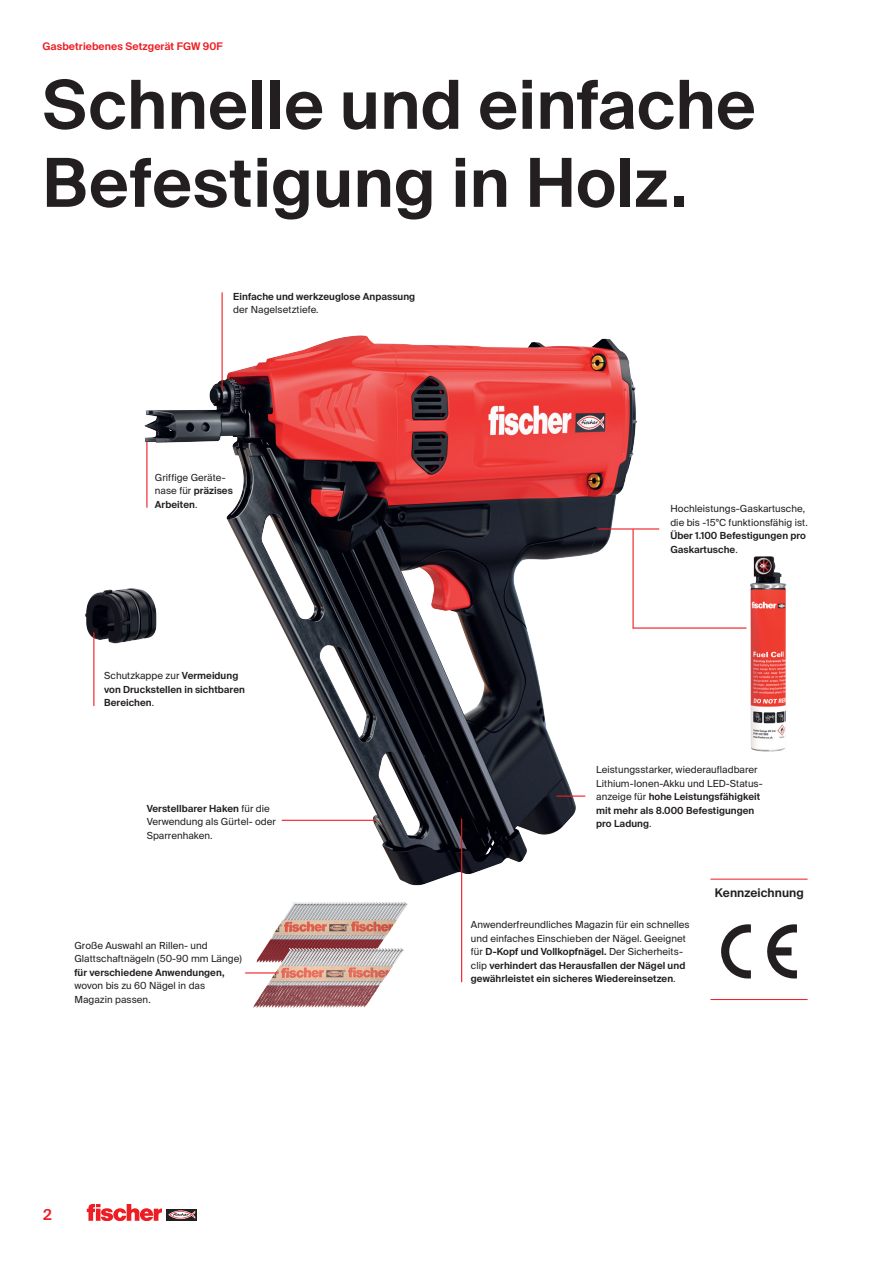
<style>
.page{position:relative;width:893px;height:1263px;background:#fff}
.page>*{position:absolute;margin:0;border:0;box-sizing:border-box;transform-origin:0 0}
.t1{font:600 67.5px/78px "fischerstrong";letter-spacing:.005em;color:#231f20}
.t2{font:600 15px "fischerstrong";color:#ee1d23}
.t3{font:600 12px "fischerstrong";letter-spacing:.005em;color:#231f20}
.t4{font:600 10.5px "fischerstrong";letter-spacing:.005em;color:#ee1d23}
.t5{font:9.75px/13.5px "fischerstrong";letter-spacing:.005em;color:#231f20}
.t6{font:600 9.75px/13.5px "fischerstrong";letter-spacing:.005em;color:#231f20}
.s1{font-weight:600}
.s2{font-weight:400}
</style>
<div class="page">
<svg style="left:167px;top:1209px;width:30px;height:11px"></svg>
<svg style="left:168px;top:1210px;width:27px;height:9px"></svg>
<svg style="left:87px;top:1204px;width:75px;height:16px"></svg>
<hr style="left:710px;top:879px;width:98px;height:1px;background:#ee1d23">
<hr style="left:710px;top:999px;width:98px;height:1px;background:#ee1d23">
<svg style="left:767px;top:924px;width:30px;height:54px"></svg>
<svg style="left:721px;top:924px;width:30px;height:54px"></svg>
<hr style="left:892px;top:801px;width:1px;height:354px;background:#e5e3e0">
<img style="left:746px;top:556px;width:41px;height:196px">
<img style="left:144px;top:327px;width:516px;height:568px">
<img style="left:255px;top:893px;width:153px;height:77px">
<img style="left:85px;top:575px;width:79px;height:85px">
<img style="left:339px;top:947px;width:61px;height:19px">
<hr style="left:222px;top:293px;width:1px;height:96px;background:#ee1d23">
<hr style="left:598px;top:528px;width:61px;height:1px;background:#ee1d23">
<hr style="left:93px;top:633px;width:1px;height:73px;background:#ee1d23">
<hr style="left:461px;top:819px;width:1px;height:163px;background:#ee1d23">
<hr style="left:557px;top:795px;width:28px;height:2px;background:#ee1d23">
<hr style="left:282px;top:820px;width:93px;height:1px;background:#ee1d23">
<hr style="left:146px;top:442px;width:1px;height:65px;background:#ee1d23">
<hr style="left:246px;top:972px;width:32px;height:1px;background:#ee1d23">
<hr style="left:632px;top:529px;width:2px;height:99px;background:#ee1d23">
<hr style="left:633px;top:627px;width:113px;height:2px;background:#ee1d23">
<p class="t4" style="left:43px;top:41px;width:182px">Gasbetriebenes Setzgerät FGW 90F</p>
<h1 class="t1" style="left:43px;top:66px;width:715px">Schnelle und einfache<br>Befestigung in Holz.</h1>
<p class="t6" style="left:233px;top:290px;width:183px">Einfache und werkzeuglose Anpassung</p>
<p class="t5" style="left:233px;top:303px;width:87px">der Nagelsetztiefe.</p>
<p class="t5" style="left:155px;top:471px;width:80px">Griffige Geräte&shy;nase für <span class="s1">präzises<br>Arbeiten</span>.</p>
<p class="t6" style="left:104px;top:669px;width:142px"><span class="s2">Schutzkappe zur</span> Vermeidung von Druckstellen in sichtbaren<br>Bereichen<span class="s2">.</span></p>
<p class="t5" style="left:147px;top:801px;width:131px"><span class="s1">Verstellbarer Haken</span> für die<br>Verwendung als Gürtel- oder<br>Sparrenhaken.</p>
<p class="t5" style="left:74px;top:938px;width:169px">Große Auswahl an Rillen- und<br>Glattschaftnägeln (50-90 mm Länge)</p>
<p class="t6" style="left:74px;top:965px;width:152px">für verschiedene Anwendungen,</p>
<p class="t5" style="left:74px;top:979px;width:132px">wovon bis zu 60 Nägel in das<br>Magazin passen.</p>
<p class="t5" style="left:670px;top:502px;width:139px">Hochleistungs-Gaskartusche, die bis -15°C funktionsfähig ist.</p>
<p class="t6" style="left:670px;top:529px;width:137px">Über 1.100 Befestigungen pro<br>Gaskartusche<span class="s2">.</span></p>
<p class="t5" style="left:596px;top:763px;width:168px">Leistungsstarker, wiederaufladbarer<br>Lithium-Ionen-Akku und LED-Status&shy;anzeige für <span class="s1">hohe Leistungsfähigkeit mit mehr als 8.000 Befestigungen pro Ladung</span>.</p>
<p class="t5" style="left:471px;top:918px;width:220px">Anwenderfreundliches Magazin für ein schnelles und einfaches Einschieben der Nägel. Geeignet für <span class="s1">D-Kopf und Vollkopfnägel.</span> Der Sicherheits&shy;clip <span class="s1">verhindert das Herausfallen der Nägel und gewährleistet ein sicheres Wiedereinsetzen</span>.</p>
<p class="t3" style="left:715px;top:886px;width:90px">Kennzeichnung</p>
<h2 class="t2" style="left:43px;top:1206px;width:10px">2</h2>
</div>
